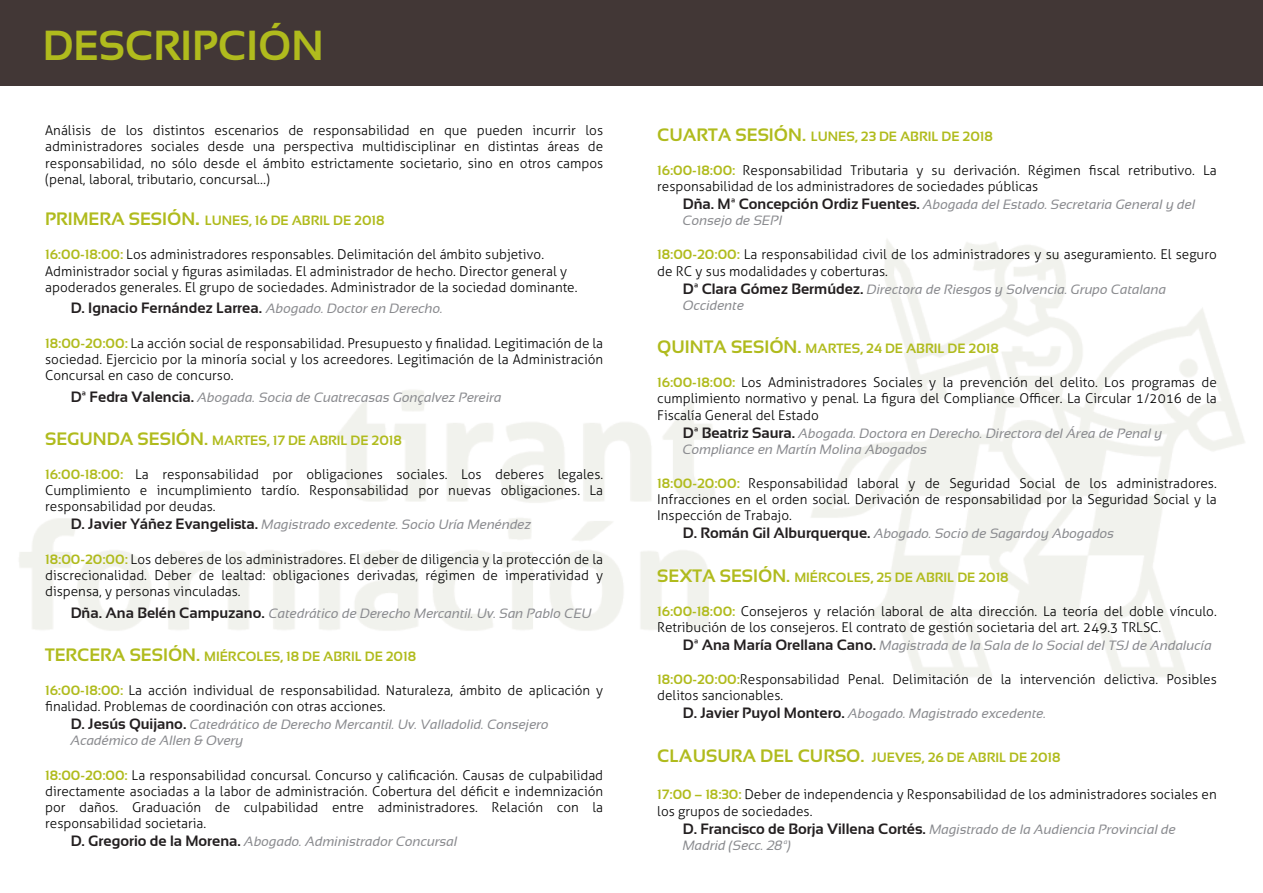
<style>
.page{position:relative;width:1263px;height:893px;background:#fff}
.page>*{position:absolute;margin:0;border:0;box-sizing:border-box;transform-origin:0 0}
.t1{font:700 42px "Sansation";color:#b0bb1d}
.t2{font:700 15px "Sansation";color:#231f20}
.t3{font:300 13.5px/16.2px "Aller";color:#030303;text-align:justify}
.t4{font:italic 13.5px/16.2px "Sansation";color:#8a8b8f}
.t5{font:700 13.5px "Sansation";color:#b0bb1d}
.s1{font-size:18px}
.s2{font-size:21px}
.s3{font-family:"Sansation";font-weight:700;color:#b0bb1d}
.s4{font-weight:400;font-style:italic;font-size:13.5px;color:#8a8b8f}
.s5{font-weight:700;font-style:normal;font-size:15px;color:#231f20}
</style>
<div class="page">
<div style="left:0;top:0;width:1263px;height:86px;background:#423736"></div>
<h1 class="t1" style="left:43px;top:22px;width:282px">DESCRIPCIÓN</h1>
<p class="t3" style="left:45px;top:122px;width:559px">Análisis de los distintos escenarios de responsabilidad en que pueden incurrir los administradores sociales desde una perspectiva multidisciplinar en distintas áreas de responsabilidad, no sólo desde el ámbito estrictamente societario, sino en otros campos (penal, laboral, tributario, concursal…)</p>
<p class="t5" style="left:45px;top:213px;width:341px"><span class="s1">PRIMERA SESIÓN</span><span class="s2">.</span> LUNES, 16 DE ABRIL DE 2018</p>
<p class="t3" style="left:45px;top:246px;width:534px;text-align:left"><span class="s3">16:00-18:00:</span> Los administradores responsables. Delimitación del ámbito subjetivo.<br>Administrador social y figuras asimiladas. El administrador de hecho. Director general y apoderados generales. El grupo de sociedades. Administrador de la sociedad dominante.</p>
<p class="t2" style="left:71px;top:300px;width:374px">D. Ignacio Fernández Larrea. <span class="s4">Abogado. Doctor en Derecho.</span></p>
<p class="t3" style="left:45px;top:335px;width:559px"><span class="s3">18:00-20:00:</span> La acción social de responsabilidad. Presupuesto y finalidad. Legitimación de la sociedad. Ejercicio por la minoría social y los acreedores. Legitimación de la Administración Concursal en caso de concurso.</p>
<p class="t4" style="left:71px;top:389px;width:433px"><span class="s5">Dª Fedra Valencia.</span> Abogada. Socia de Cuatrecasas Gonçalvez Pereira</p>
<p class="t5" style="left:45px;top:432px;width:358px"><span class="s1">SEGUNDA SESIÓN.</span> MARTES, 17 DE ABRIL DE 2018</p>
<p class="t3" style="left:45px;top:466px;width:559px"><span class="s3">16:00-18:00:</span> La responsabilidad por obligaciones sociales. Los deberes legales.<br>Cumplimiento e incumplimiento tardío. Responsabilidad por nuevas obligaciones. La responsabilidad por deudas.</p>
<p class="t4" style="left:71px;top:517px;width:462px"><span class="s5">D. Javier Yáñez Evangelista.</span> Magistrado excedente. Socio Uría Menéndez</p>
<p class="t3" style="left:45px;top:551px;width:559px"><span class="s3">18:00-20:00:</span> Los deberes de los administradores. El deber de diligencia y la protección de la discrecionalidad. Deber de lealtad: obligaciones derivadas, régimen de imperatividad y dispensa, y personas vinculadas.</p>
<p class="t4" style="left:71px;top:605px;width:523px"><span class="s5">Dña. Ana Belén Campuzano.</span> Catedrático de Derecho Mercantil. Uv. San Pablo CEU</p>
<p class="t5" style="left:45px;top:648px;width:372px"><span class="s1">TERCERA SESIÓN.</span> MIÉRCOLES, 18 DE ABRIL DE 2018</p>
<p class="t3" style="left:45px;top:682px;width:559px"><span class="s3">16:00-18:00:</span> La acción individual de responsabilidad. Naturaleza, ámbito de aplicación y finalidad. Problemas de coordinación con otras acciones.</p>
<p class="t4" style="left:71px;top:716px;width:480px"><span class="s5">D. Jesús Quijano.</span> Catedrático de Derecho Mercantil. Uv. Valladolid. Consejero<br>Académico de Allen &amp; Overy</p>
<p class="t3" style="left:45px;top:767px;width:559px"><span class="s3">18:00-20:00:</span> La responsabilidad concursal. Concurso y calificación. Causas de culpabilidad directamente asociadas a la labor de administración. Cobertura del déficit e indemnización por daños. Graduación de culpabilidad entre administradores. Relación con la responsabilidad societaria.</p>
<p class="t4" style="left:71px;top:833px;width:388px"><span class="s5">D. Gregorio de la Morena.</span> Abogado. Administrador Concursal</p>
<p class="t5" style="left:657px;top:128px;width:337px"><span class="s1">CUARTA SESIÓN.</span> LUNES, 23 DE ABRIL DE 2018</p>
<p class="t3" style="left:657px;top:162px;width:561px"><span class="s3">16:00-18:00:</span> Responsabilidad Tributaria y su derivación. Régimen fiscal retributivo. La responsabilidad de los administradores de sociedades públicas</p>
<p class="t4" style="left:683px;top:196px;width:514px"><span class="s5">Dña. Mª Concepción Ordiz Fuentes.</span> Abogada del Estado. Secretaria General y del<br>Consejo de SEPI</p>
<p class="t3" style="left:657px;top:246px;width:561px"><span class="s3">18:00-20:00:</span> La responsabilidad civil de los administradores y su aseguramiento. El seguro de RC y sus modalidades y coberturas.</p>
<p class="t4" style="left:683px;top:281px;width:485px"><span class="s5">Dª Clara Gómez Bermúdez.</span> Directora de Riesgos y Solvencia. Grupo Catalana<br>Occidente</p>
<p class="t5" style="left:657px;top:341px;width:343px"><span class="s1">QUINTA SESIÓN.</span> MARTES, 24 DE ABRIL DE 2018</p>
<p class="t3" style="left:657px;top:374px;width:561px"><span class="s3">16:00-18:00:</span> Los Administradores Sociales y la prevención del delito. Los programas de cumplimiento normativo y penal. La figura del Compliance Officer. La Circular 1/2016 de la Fiscalía General del Estado</p>
<p class="t4" style="left:683px;top:425px;width:481px"><span class="s5">Dª Beatriz Saura.</span> Abogada. Doctora en Derecho. Directora del Área de Penal y<br>Compliance en Martín Molina Abogados</p>
<p class="t3" style="left:657px;top:475px;width:561px"><span class="s3">18:00-20:00:</span> Responsabilidad laboral y de Seguridad Social de los administradores.<br>Infracciones en el orden social. Derivación de responsabilidad por la Seguridad Social y la Inspección de Trabajo.</p>
<p class="t4" style="left:683px;top:526px;width:433px"><span class="s5">D. Román Gil Alburquerque.</span> Abogado. Socio de Sagardoy Abogados</p>
<p class="t5" style="left:657px;top:569px;width:353px"><span class="s1">SEXTA SESIÓN.</span> MIÉRCOLES, 25 DE ABRIL DE 2018</p>
<p class="t3" style="left:657px;top:603px;width:561px"><span class="s3">16:00-18:00:</span> Consejeros y relación laboral de alta dirección. La teoría del doble vínculo.<br>Retribución de los consejeros. El contrato de gestión societaria del art. 249.3 TRLSC.</p>
<p class="t4" style="left:683px;top:637px;width:531px"><span class="s5">Dª Ana María Orellana Cano.</span> Magistrada de la Sala de lo Social del TSJ de Andalucía</p>
<p class="t3" style="left:657px;top:671px;width:561px"><span class="s3">18:00-20:00:</span>Responsabilidad Penal. Delimitación de la intervención delictiva. Posibles delitos sancionables.</p>
<p class="t4" style="left:683px;top:706px;width:365px"><span class="s5">D. Javier Puyol Montero.</span> Abogado. Magistrado excedente.</p>
<p class="t5" style="left:657px;top:749px;width:405px"><span class="s1">CLAUSURA DEL CURSO.</span> JUEVES, 26 DE ABRIL DE 2018</p>
<p class="t3" style="left:657px;top:786px;width:561px"><span class="s3">17:00 – 18:30:</span> Deber de independencia y Responsabilidad de los administradores sociales en los grupos de sociedades.</p>
<p class="t4" style="left:683px;top:821px;width:495px"><span class="s5">D. Francisco de Borja Villena Cortés.</span> Magistrado de la Audiencia Provincial de<br>Madrid (Secc. 28ª)</p>
</div>
